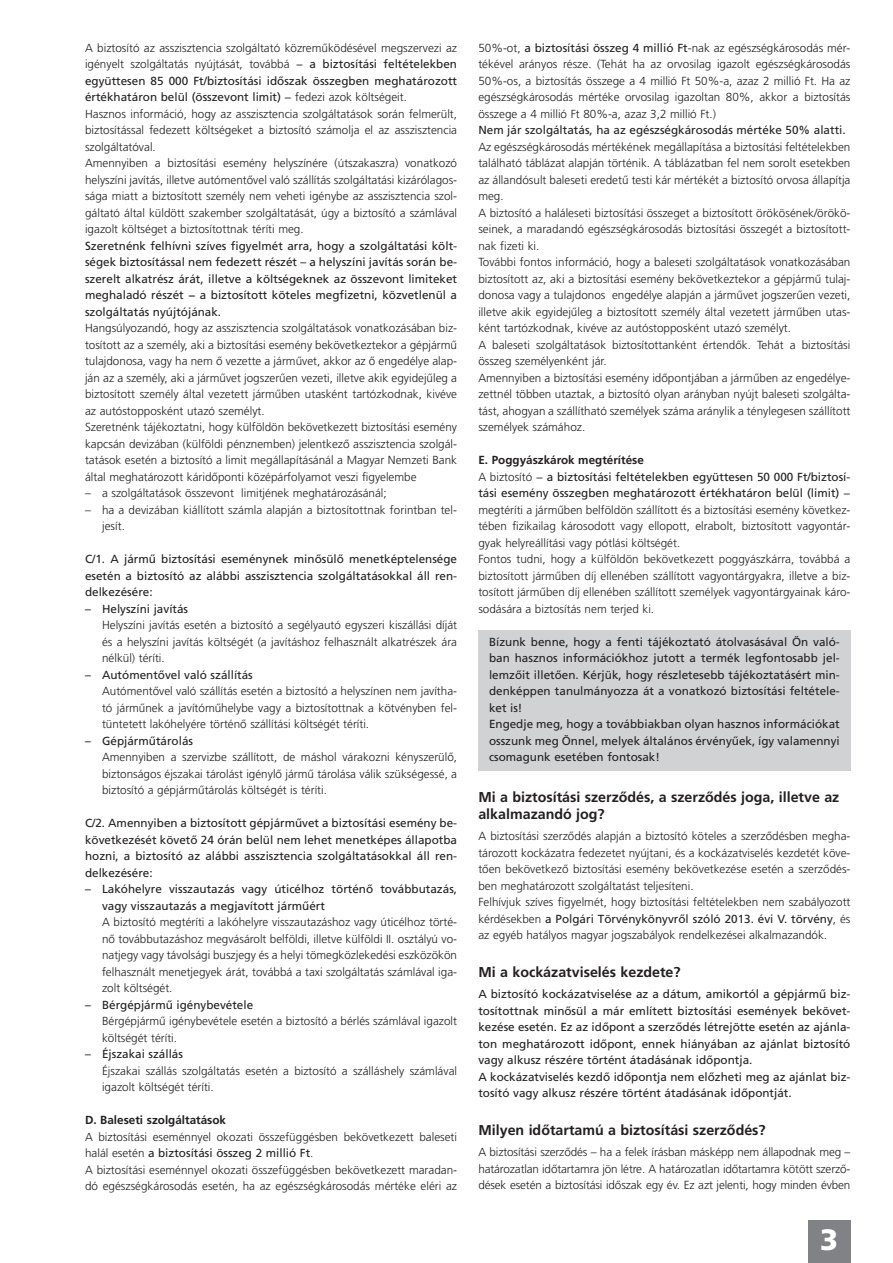
<style>
.page{position:relative;width:893px;height:1263px;background:#fff}
.page>*{position:absolute;margin:0;border:0;box-sizing:border-box;transform-origin:0 0}
.t1{font:700 29.4px "Frutiger M";color:#fff}
.t2{font:14.25px/17.1px "Frutiger M Medium";color:#231f20}
.t3{font:11.7px/16.5px "Frutiger M Light";color:#231f20}
.t4{font:11.7px/16.5px "Frutiger M";color:#231f20}
.t5{font:11.7px "Frutiger M Medium";color:#231f20}
.s1{font-family:"Frutiger M"}
.s2{font-family:"Frutiger M Light"}
</style>
<div class="page">
<div style="left:478px;top:630px;width:372px;height:141px;background:#d1d2d4"></div>
<div style="left:808px;top:1220px;width:42px;height:43px;background:#808285"></div>
<p class="t3" style="left:85px;top:40px;width:374px">A biztosító az asszisztencia szolgáltató közreműködésével megszervezi az igényelt szolgáltatás nyújtását, továbbá − <span class="s1">a biztosítási feltételekben</span></p>
<p class="t4" style="left:85px;top:73px;width:374px">együttesen 85 000 Ft/biztosítási időszak összegben meghatározott értékhatáron belül (összevont limit) <span class="s2">− fedezi azok költségeit.</span></p>
<p class="t3" style="left:85px;top:106px;width:374px">Hasznos információ, hogy az asszisztencia szolgáltatások során felmerült, biztosítással fedezett költségeket a biztosító számolja el az asszisztencia szolgáltatóval.<br>Amennyiben a biztosítási esemény helyszínére (útszakaszra) vonatkozó helyszíni javítás, illetve autómentővel való szállítás szolgáltatási kizárólagos&shy;sága miatt a biztosított személy nem veheti igénybe az asszisztencia szol&shy;gáltató által küldött szakember szolgáltatását, úgy a biztosító a számlával igazolt költséget a biztosítottnak téríti meg.</p>
<p class="t4" style="left:85px;top:238px;width:374px;text-align:justify">Szeretnénk felhívni szíves figyelmét arra, hogy a szolgáltatási költ&shy;ségek biztosítással nem fedezett részét – a helyszíni javítás során be&shy;szerelt alkatrész árát, illetve a költségeknek az összevont limiteket meghaladó részét − a biztosított köteles megfizetni, közvetlenül a szolgáltatás nyújtójának.</p>
<p class="t3" style="left:85px;top:321px;width:374px">Hangsúlyozandó, hogy az asszisztencia szolgáltatások vonatkozásában biz&shy;tosított az a személy, aki a biztosítási esemény bekövetkeztekor a gépjármű tulajdonosa, vagy ha nem ő vezette a járművet, akkor az ő engedélye alap&shy;ján az a személy, aki a járművet jogszerűen vezeti, illetve akik egyidejűleg a biztosított személy által vezetett járműben utasként tartózkodnak, kivéve az autóstopposként utazó személyt.<br>Szeretnénk tájékoztatni, hogy külföldön bekövetkezett biztosítási esemény kapcsán devizában (külföldi pénznemben) jelentkező asszisztencia szolgál&shy;tatások esetén a biztosító a limit megállapításánál a Magyar Nemzeti Bank által meghatározott káridőponti középárfolyamot veszi figyelembe</p>
<p class="t3" style="left:85px;top:486px;width:303px">– a szolgáltatások összevont limitjének meghatározásánál;</p>
<p class="t3" style="left:102px;top:502px;width:357px;text-indent:-17px">– ha a devizában kiállított számla alapján a biztosítottnak forintban tel&shy;jesít.</p>
<p class="t4" style="left:85px;top:552px;width:374px;text-align:justify">C/1. A jármű biztosítási eseménynek minősülő menetképtelensége esetén a biztosító az alábbi asszisztencia szolgáltatásokkal áll ren&shy;delkezésére:</p>
<p class="t4" style="left:85px;top:601px;width:105px">– Helyszíni javítás</p>
<p class="t3" style="left:102px;top:618px;width:357px;text-align:justify">Helyszíni javítás esetén a biztosító a segélyautó egyszeri kiszállási díját és a helyszíni javítás költségét (a javításhoz felhasznált alkatrészek ára nélkül) téríti.</p>
<p class="t4" style="left:85px;top:667px;width:169px">– Autómentővel való szállítás</p>
<p class="t3" style="left:102px;top:684px;width:357px;text-align:justify">Autómentővel való szállítás esetén a biztosító a helyszínen nem javítha&shy;tó járműnek a javítóműhelybe vagy a biztosítottnak a kötvényben fel&shy;tüntetett lakóhelyére történő szállítási költségét téríti.</p>
<p class="t4" style="left:85px;top:733px;width:110px">– Gépjárműtárolás</p>
<p class="t3" style="left:102px;top:750px;width:357px;text-align:justify">Amennyiben a szervizbe szállított, de máshol várakozni kényszerülő, biztonságos éjszakai tárolást igénylő jármű tárolása válik szükségessé, a biztosító a gépjárműtárolás költségét is téríti.</p>
<p class="t4" style="left:85px;top:816px;width:374px;text-align:justify">C/2. Amennyiben a biztosított gépjárművet a biztosítási esemény be&shy;következését követő 24 órán belül nem lehet menetképes állapotba hozni, a biztosító az alábbi asszisztencia szolgáltatásokkal áll ren&shy;delkezésére:</p>
<p class="t4" style="left:102px;top:882px;width:357px;text-indent:-17px">– Lakóhelyre visszautazás vagy úticélhoz történő továbbutazás, vagy visszautazás a megjavított járműért</p>
<p class="t3" style="left:102px;top:915px;width:357px;text-align:justify">A biztosító megtéríti a lakóhelyre visszautazáshoz vagy úticélhoz törté&shy;nő továbbutazáshoz megvásárolt belföldi, illetve külföldi II. osztályú vo&shy;natjegy vagy távolsági buszjegy és a helyi tömegközlekedési eszközökön felhasznált menetjegyek árát, továbbá a taxi szolgáltatás számlával iga&shy;zolt költségét.</p>
<p class="t4" style="left:85px;top:997px;width:170px">– Bérgépjármű igénybevétele</p>
<p class="t3" style="left:102px;top:1014px;width:357px">Bérgépjármű igénybevétele esetén a biztosító a bérlés számlával igazolt költségét téríti.</p>
<p class="t4" style="left:85px;top:1047px;width:99px">– Éjszakai szállás</p>
<p class="t3" style="left:102px;top:1063px;width:357px">Éjszakai szállás szolgáltatás esetén a biztosító a szálláshely számlával igazolt költségét téríti.</p>
<p class="t5" style="left:85px;top:1115px;width:143px">D. Baleseti szolgáltatások</p>
<p class="t3" style="left:85px;top:1129px;width:374px">A biztosítási eseménnyel okozati összefüggésben bekövetkezett baleseti</p>
<p class="t4" style="left:85px;top:1146px;width:230px"><span class="s2">halál esetén</span> a biztosítási összeg 2 millió Ft<span class="s2">.</span></p>
<p class="t3" style="left:85px;top:1162px;width:374px">A biztosítási eseménnyel okozati összefüggésben bekövetkezett maradan&shy;dó egészségkárosodás esetén, ha az egészségkárosodás mértéke eléri az</p>
<p class="t3" style="left:478px;top:40px;width:374px;text-align:justify">50%-ot, <span class="s1">a biztosítási összeg 4 millió Ft</span>-nak az egészségkárosodás mér&shy;tékével arányos része. (Tehát ha az orvosilag igazolt egészségkárosodás 50%-os, a biztosítás összege a 4 millió Ft 50%-a, azaz 2 millió Ft. Ha az egészségkárosodás mértéke orvosilag igazoltan 80%, akkor a biztosítás összege a 4 millió Ft 80%-a, azaz 3,2 millió Ft.)</p>
<p class="t4" style="left:478px;top:123px;width:369px">Nem jár szolgáltatás, ha az egészségkárosodás mértéke 50% alatti.</p>
<p class="t3" style="left:478px;top:139px;width:374px">Az egészségkárosodás mértékének megállapítása a biztosítási feltételekben található táblázat alapján történik. A táblázatban fel nem sorolt esetekben az állandósult baleseti eredetű testi kár mértékét a biztosító orvosa állapítja meg.<br>A biztosító a haláleseti biztosítási összeget a biztosított örökösének/örökö&shy;seinek, a maradandó egészségkárosodás biztosítási összegét a biztosított&shy;nak fizeti ki.<br>További fontos információ, hogy a baleseti szolgáltatások vonatkozásában biztosított az, aki a biztosítási esemény bekövetkeztekor a gépjármű tulaj&shy;donosa vagy a tulajdonos engedélye alapján a járművet jogszerűen vezeti, illetve akik egyidejűleg a biztosított személy által vezetett járműben utas&shy;ként tartózkodnak, kivéve az autóstopposként utazó személyt.<br>A baleseti szolgáltatások biztosítottanként értendők. Tehát a biztosítási összeg személyenként jár.<br>Amennyiben a biztosítási esemény időpontjában a járműben az engedélye&shy;zettnél többen utaztak, a biztosító olyan arányban nyújt baleseti szolgálta&shy;tást, ahogyan a szállítható személyek száma aránylik a ténylegesen szállított személyek számához.</p>
<p class="t5" style="left:478px;top:455px;width:167px">E. Poggyászkárok megtérítése</p>
<p class="t4" style="left:478px;top:469px;width:374px"><span class="s2">A biztosító −</span> a biztosítási feltételekben együttesen 50 000 Ft/biztosí&shy;tási esemény összegben meghatározott értékhatáron belül (limit) <span class="s2">−</span></p>
<p class="t3" style="left:478px;top:502px;width:374px">megtéríti a járműben belföldön szállított és a biztosítási esemény következ&shy;tében fizikailag károsodott vagy ellopott, elrabolt, biztosított vagyontár&shy;gyak helyreállítási vagy pótlási költségét.<br>Fontos tudni, hogy a külföldön bekövetkezett poggyászkárra, továbbá a biztosított járműben díj ellenében szállított vagyontárgyakra, illetve a biz&shy;tosított járműben díj ellenében szállított személyek vagyontárgyainak káro&shy;sodására a biztosítás nem terjed ki.</p>
<p class="t4" style="left:489px;top:634px;width:352px">Bízunk benne, hogy a fenti tájékoztató átolvasásával Ön való&shy;ban hasznos információkhoz jutott a termék legfontosabb jel&shy;lemzőit illetően. Kérjük, hogy részletesebb tájékoztatásért min&shy;denképpen tanulmányozza át a vonatkozó biztosítási feltétele&shy;ket is!<br>Engedje meg, hogy a továbbiakban olyan hasznos információkat osszunk meg Önnel, melyek általános érvényűek, így valamennyi csomagunk esetében fontosak!</p>
<p class="t2" style="left:478px;top:789px;width:362px">Mi a biztosítási szerződés, a szerződés joga, illetve az alkalmazandó jog?</p>
<p class="t3" style="left:478px;top:829px;width:374px">A biztosítási szerződés alapján a biztosító köteles a szerződésben megha&shy;tározott kockázatra fedezetet nyújtani, és a kockázatviselés kezdetét köve&shy;tően bekövetkező biztosítási esemény bekövetkezése esetén a szerződés&shy;ben meghatározott szolgáltatást teljesíteni.<br>Felhívjuk szíves figyelmét, hogy biztosítási feltételekben nem szabályozott</p>
<p class="t4" style="left:478px;top:911px;width:374px"><span class="s2">kérdésekben</span> a Polgári Törvénykönyvről szóló 2013. évi V. törvény<span class="s2">, és</span></p>
<p class="t3" style="left:478px;top:928px;width:350px">az egyéb hatályos magyar jogszabályok rendelkezései alkalmazandók.</p>
<p class="t2" style="left:478px;top:964px;width:204px">Mi a kockázatviselés kezdete?</p>
<p class="t4" style="left:478px;top:987px;width:374px">A biztosító kockázatviselése az a dátum, amikortól a gépjármű biz&shy;tosítottnak minősül a már említett biztosítási események bekövet&shy;kezése esetén. Ez az időpont a szerződés létrejötte esetén az ajánla&shy;ton meghatározott időpont, ennek hiányában az ajánlat biztosító vagy alkusz részére történt átadásának időpontja.<br>A kockázatviselés kezdő időpontja nem előzheti meg az ajánlat biz&shy;tosító vagy alkusz részére történt átadásának időpontját.</p>
<p class="t2" style="left:478px;top:1122px;width:289px">Milyen időtartamú a biztosítási szerződés?</p>
<p class="t3" style="left:478px;top:1145px;width:374px;text-align:justify">A biztosítási szerződés – ha a felek írásban másképp nem állapodnak meg – határozatlan időtartamra jön létre. A határozatlan időtartamra kötött szerző&shy;dések esetén a biztosítási időszak egy év. Ez azt jelenti, hogy minden évben</p>
<h1 class="t1" style="left:820px;top:1227px;width:20px">3</h1>
</div>
